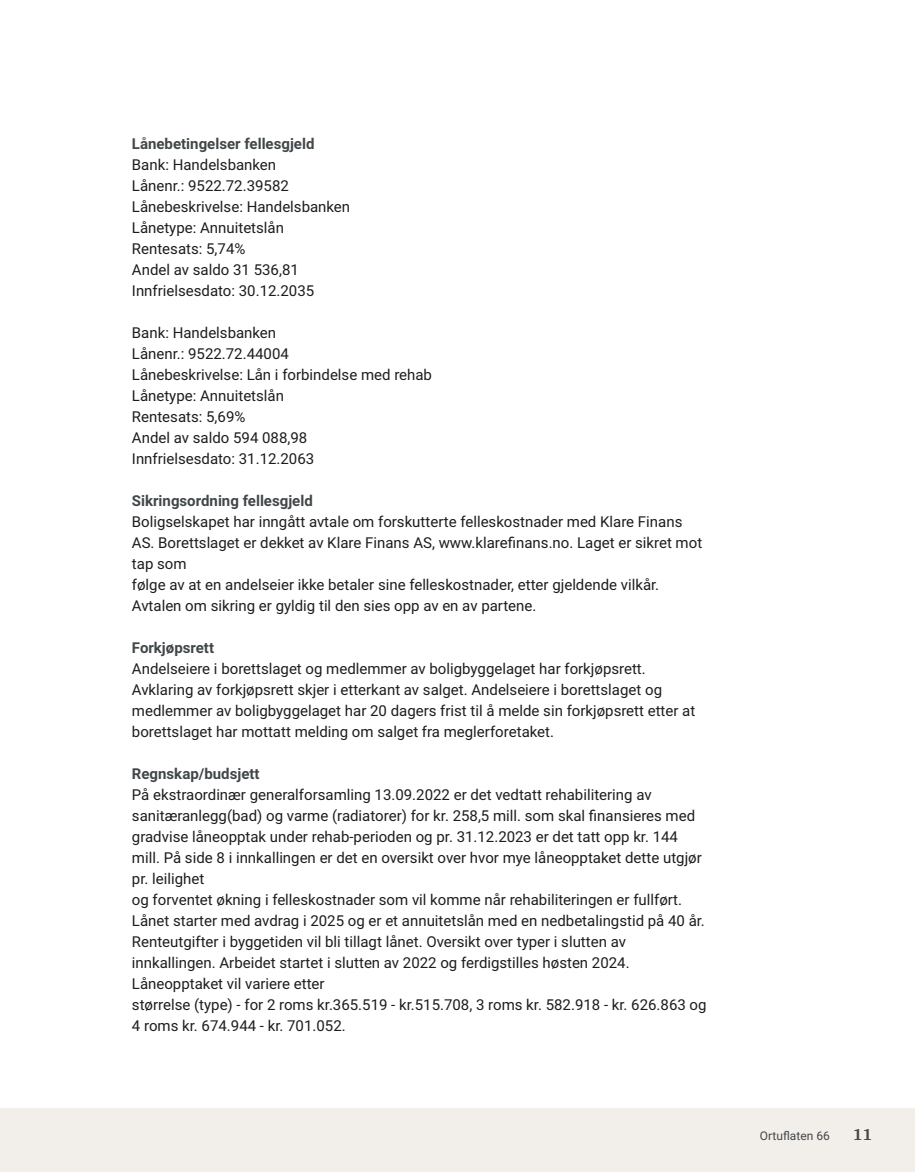
<style>
.page{position:relative;width:915px;height:1172px;background:#fff}
.page>*{position:absolute;margin:0;border:0;box-sizing:border-box;transform-origin:0 0}
.t1{font:700 18px "Arya";color:#414749}
.t2{font:15px/21px "Roboto";color:#1d1d1b}
.t3{font:700 15px "Roboto";color:#414749}
.t4{font:12px "Roboto";color:#414749}
</style>
<div class="page">
<div style="left:0;top:1108px;width:914px;height:64px;background:#f2eeea"></div>
<p class="t3" style="left:132px;top:133px;width:184px">Lånebetingelser fellesgjeld</p>
<p class="t2" style="left:132px;top:153px;width:220px">Bank: Handelsbanken<br>Lånenr.: 9522.72.39582<br>Lånebeskrivelse: Handelsbanken<br>Lånetype: Annuitetslån<br>Rentesats: 5,74%<br>Andel av saldo 31 536,81<br>Innfrielsesdato: 30.12.2035</p>
<p class="t2" style="left:132px;top:321px;width:301px">Bank: Handelsbanken<br>Lånenr.: 9522.72.44004<br>Lånebeskrivelse: Lån i forbindelse med rehab<br>Lånetype: Annuitetslån<br>Rentesats: 5,69%<br>Andel av saldo 594 088,98<br>Innfrielsesdato: 31.12.2063</p>
<p class="t3" style="left:132px;top:490px;width:182px">Sikringsordning fellesgjeld</p>
<p class="t2" style="left:132px;top:510px;width:571px">Boligselskapet har inngått avtale om forskutterte felleskostnader med Klare Finans AS. Borettslaget er dekket av Klare Finans AS, www.klarefinans.no. Laget er sikret mot tap som<br>følge av at en andelseier ikke betaler sine felleskostnader, etter gjeldende vilkår.<br>Avtalen om sikring er gyldig til den sies opp av en av partene.</p>
<p class="t3" style="left:132px;top:637px;width:84px">Forkjøpsrett</p>
<p class="t2" style="left:132px;top:657px;width:564px">Andelseiere i borettslaget og medlemmer av boligbyggelaget har forkjøpsrett.<br>Avklaring av forkjøpsrett skjer i etterkant av salget. Andelseiere i borettslaget og medlemmer av boligbyggelaget har 20 dagers frist til å melde sin forkjøpsrett etter at borettslaget har mottatt melding om salget fra meglerforetaket.</p>
<p class="t3" style="left:132px;top:763px;width:129px">Regnskap/budsjett</p>
<p class="t2" style="left:132px;top:783px;width:576px">På ekstraordinær generalforsamling 13.09.2022 er det vedtatt rehabilitering av sanitæranlegg(bad) og varme (radiatorer) for kr. 258,5 mill. som skal finansieres med gradvise låneopptak under rehab‑perioden og pr. 31.12.2023 er det tatt opp kr. 144 mill. På side 8 i innkallingen er det en oversikt over hvor mye låneopptaket dette utgjør pr. leilighet<br>og forventet økning i felleskostnader som vil komme når rehabiliteringen er fullført.<br>Lånet starter med avdrag i 2025 og er et annuitetslån med en nedbetalingstid på 40 år.<br>Renteutgifter i byggetiden vil bli tillagt lånet. Oversikt over typer i slutten av innkallingen. Arbeidet startet i slutten av 2022 og ferdigstilles høsten 2024.<br>Låneopptaket vil variere etter<br>størrelse (type) ‑ for 2 roms kr.365.519 ‑ kr.515.708, 3 roms kr. 582.918 ‑ kr. 626.863 og 4 roms kr. 674.944 ‑ kr. 701.052.</p>
<p class="t4" style="left:759px;top:1127px;width:71px">Ortuflaten 66</p>
<p class="t1" style="left:852px;top:1123px;width:21px">11</p>
</div>
